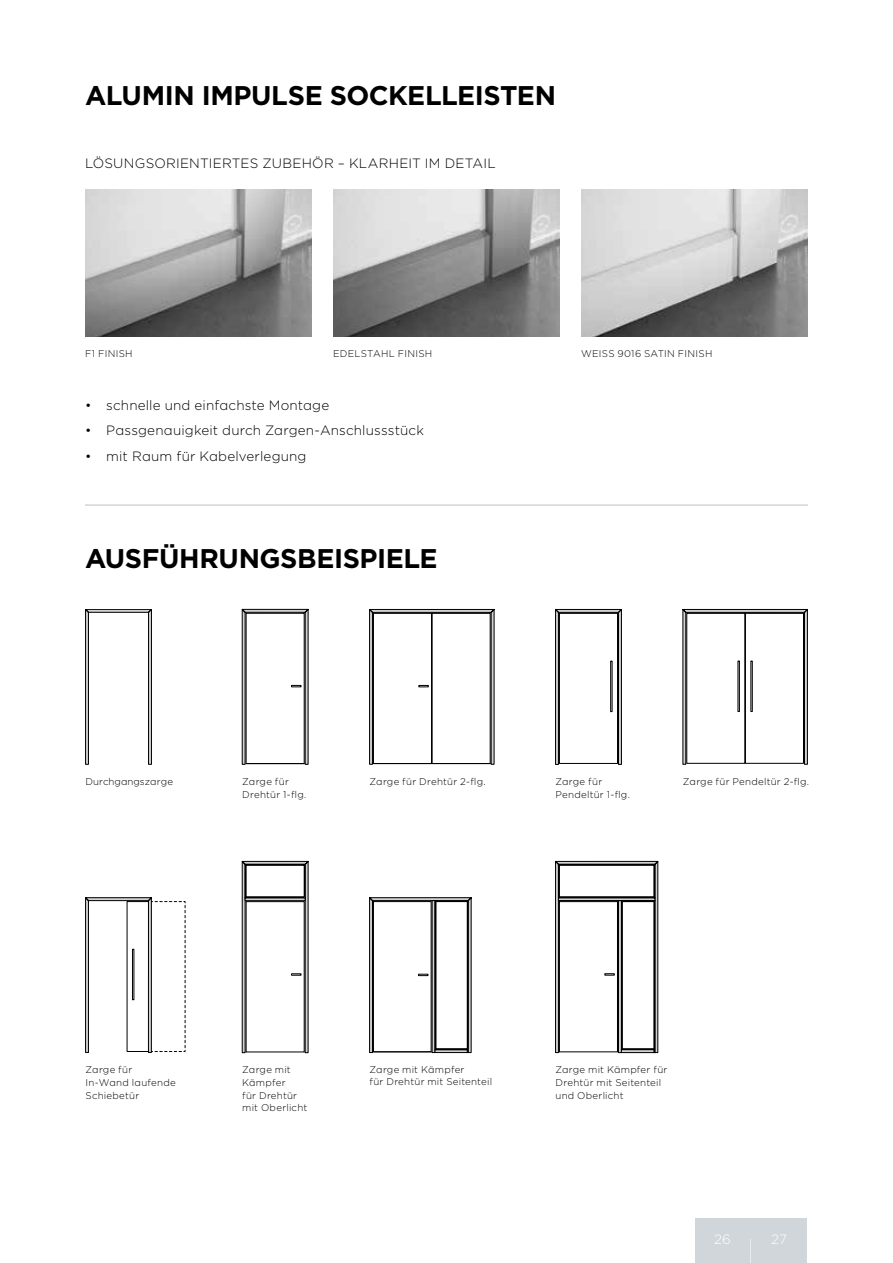
<style>
.page{position:relative;width:893px;height:1263px;background:#fff}
.page>*{position:absolute;margin:0;border:0;box-sizing:border-box;transform-origin:0 0}
.t1{font:700 27px "Gotham";letter-spacing:-.015em;color:#000}
.t2{font:300 13.5px "Gotham";letter-spacing:.01em;color:#000}
.t3{font:300 13.5px "Gotham";color:#fff}
.t4{font:300 9.75px/12.8px "Gotham";letter-spacing:.025em;color:#000}
.t5{font:300 9.75px "Gotham";color:#000}
</style>
<div class="page">
<svg style="left:86px;top:609px;width:65px;height:155px"></svg>
<svg style="left:555px;top:609px;width:67px;height:155px"></svg>
<div style="left:559px;top:613px;width:59px;height:150px;border:1px solid #000"></div>
<svg style="left:242px;top:861px;width:66px;height:192px"></svg>
<svg style="left:242px;top:609px;width:66px;height:155px"></svg>
<svg style="left:683px;top:609px;width:124px;height:155px"></svg>
<div style="left:745px;top:613px;width:58px;height:150px;border:1px solid #000"></div>
<svg style="left:369px;top:897px;width:102px;height:155px"></svg>
<div style="left:435px;top:1049px;width:32px;height:3px;border:1px solid #000"></div>
<svg style="left:369px;top:609px;width:125px;height:155px"></svg>
<hr style="left:432px;top:763px;width:58px;height:1px;background:#000">
<svg style="left:86px;top:898px;width:100px;height:154px"></svg>
<svg style="left:555px;top:861px;width:103px;height:192px"></svg>
<div style="left:622px;top:1049px;width:32px;height:1px;border:1px solid #000"></div>
<img style="left:581px;top:189px;width:227px;height:147px">
<img style="left:85px;top:189px;width:227px;height:147px">
<img style="left:333px;top:189px;width:227px;height:147px">
<hr style="left:85px;top:504px;width:723px;height:2px;background:#d1d6da">
<div style="left:694px;top:1218px;width:112px;height:45px;background:#d1d6da"></div>
<svg style="left:750px;top:1239px;width:1px;height:24px"></svg>
<h1 class="t1" style="left:85px;top:78px;width:473px">ALUMIN IMPULSE SOCKELLEISTEN</h1>
<h2 class="t2" style="left:85px;top:155px;width:412px">LÖSUNGSORIENTIERTES ZUBEHÖR – KLARHEIT IM DETAIL</h2>
<p class="t4" style="left:85px;top:347px;width:49px">F1 FINISH</p>
<p class="t4" style="left:333px;top:347px;width:101px">EDELSTAHL FINISH</p>
<p class="t4" style="left:581px;top:347px;width:133px">WEISS 9016 SATIN FINISH</p>
<h2 class="t2" style="left:85px;top:397px;width:246px">• schnelle und einfachste Montage</h2>
<h2 class="t2" style="left:85px;top:422px;width:340px">• Passgenauigkeit durch Zargen-Anschlussstück</h2>
<h2 class="t2" style="left:85px;top:447px;width:223px">• mit Raum für Kabelverlegung</h2>
<h1 class="t1" style="left:85px;top:540px;width:354px">AUSFÜHRUNGSBEISPIELE</h1>
<p class="t5" style="left:86px;top:775px;width:89px">Durchgangszarge</p>
<p class="t4" style="left:242px;top:775px;width:66px">Zarge für<br>Drehtür 1-flg.</p>
<p class="t4" style="left:555px;top:775px;width:48px">Zarge für</p>
<p class="t4" style="left:683px;top:775px;width:128px">Zarge für Pendeltür 2-flg.</p>
<p class="t4" style="left:370px;top:775px;width:118px">Zarge für Drehtür 2-flg.</p>
<p class="t4" style="left:555px;top:787px;width:76px">Pendeltür 1-flg.</p>
<p class="t4" style="left:370px;top:1063px;width:124px">Zarge mit Kämpfer<br>für Drehtür mit Seitenteil</p>
<p class="t4" style="left:242px;top:1063px;width:67px">Zarge mit<br>Kämpfer<br>für Drehtür mit Oberlicht</p>
<p class="t4" style="left:86px;top:1063px;width:92px">Zarge für<br>In-Wand laufende<br>Schiebetür</p>
<p class="t4" style="left:555px;top:1063px;width:113px">Zarge mit Kämpfer für<br>Drehtür mit Seitenteil und Oberlicht</p>
<h2 class="t3" style="left:714px;top:1231px;width:18px">26</h2>
<h2 class="t3" style="left:771px;top:1230px;width:17px">27</h2>
</div>
